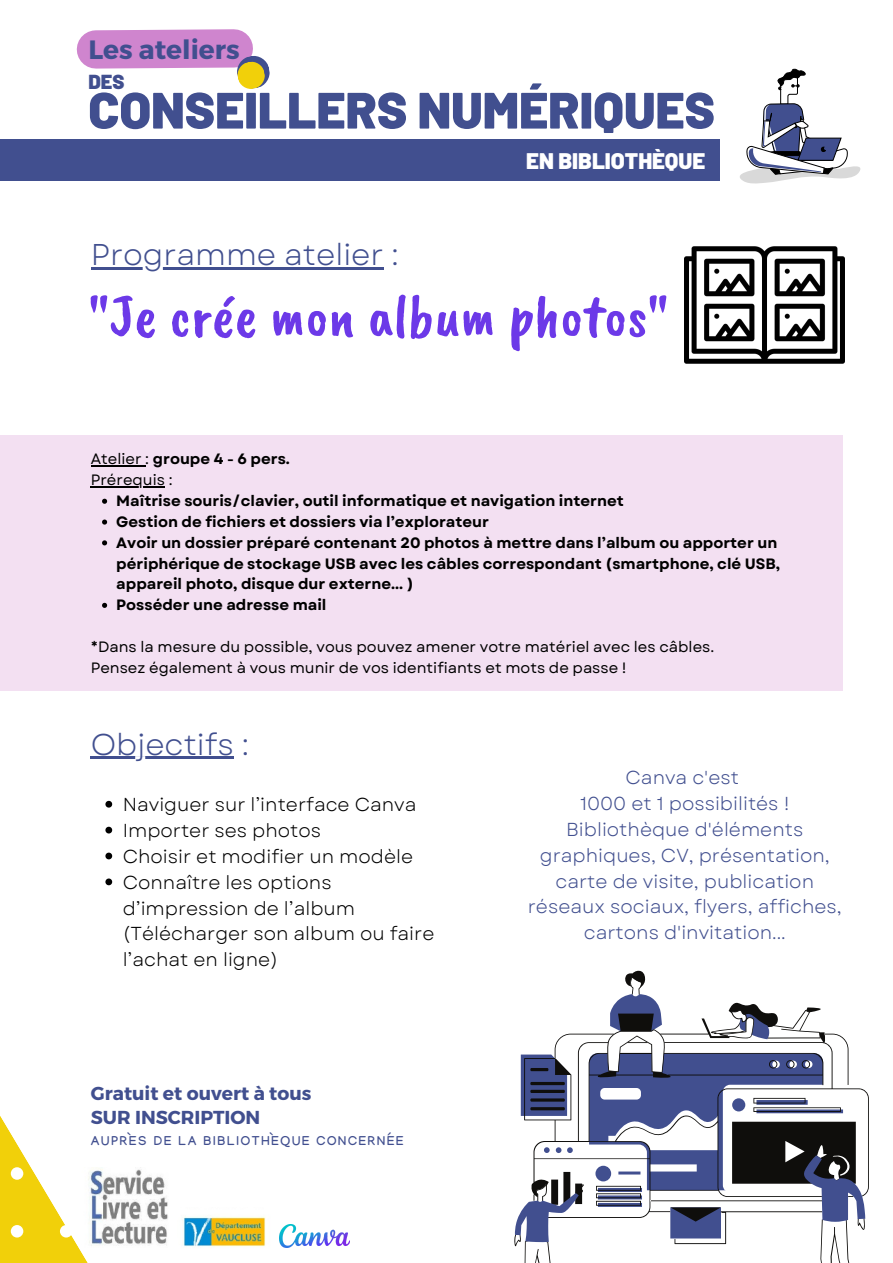
<style>
.page{position:relative;width:893px;height:1263px;background:#fff}
.page>*{position:absolute;margin:0;border:0;box-sizing:border-box;transform-origin:0 0}
.t1{font:60px "Caveat Brush";color:#6c39e8}
.t2{font:900 51px "Barlow";color:#414f8f}
.t3{font:30px "Garet";color:#414f8f}
.t4{font:700 26.47px "Montserrat";color:#414f8f}
.t5{font:900 22.5px "Barlow";color:#fff}
.t6{font:900 20.25px "Barlow";color:#414f8f}
.t7{font:18.75px/25.9px "Garet";color:#414f8f;text-align:center}
.t8{font:18.75px/25.9px "Garet";color:#000}
.t9{font:700 18.75px/24.2px "Montserrat";color:#414f8f}
.t10{font:700 15px/20.9px "Garet";color:#000}
.t11{font:15px/20.9px "Garet";color:#000}
.t12{font:700 12.75px "Manjari";letter-spacing:.14em;color:#414f8f}
.s1{font-weight:700}
</style>
<div class="page">
<svg style="left:0;top:1116px;width:88px;height:147px"></svg>
<img style="left:82px;top:1167px;width:86px;height:80px">
<img style="left:182px;top:1217px;width:84px;height:30px">
<img style="left:279px;top:1224px;width:70px;height:23px">
<div style="left:0;top:139px;width:720px;height:42px;background:#414f8f"></div>
<svg style="left:76px;top:29px;width:194px;height:60px"></svg>
<svg style="left:740px;top:69px;width:121px;height:115px"></svg>
<svg style="left:514px;top:976px;width:336px;height:287px"></svg>
<svg style="left:515px;top:1002px;width:350px;height:240px"></svg>
<div style="left:0;top:435px;width:842px;height:256px;background:#f3e0f2"></div>
<hr style="left:91px;top:267px;width:292px;height:3px;background:#414f8f">
<svg style="left:105px;top:801px;width:7px;height:6px"></svg>
<svg style="left:105px;top:827px;width:7px;height:6px"></svg>
<svg style="left:105px;top:853px;width:7px;height:6px"></svg>
<svg style="left:105px;top:878px;width:7px;height:7px"></svg>
<hr style="left:91px;top:756px;width:143px;height:3px;background:#414f8f">
<svg style="left:102px;top:499px;width:5px;height:5px"></svg>
<svg style="left:102px;top:519px;width:5px;height:6px"></svg>
<svg style="left:102px;top:540px;width:5px;height:5px"></svg>
<svg style="left:102px;top:603px;width:5px;height:5px"></svg>
<hr style="left:91px;top:465px;width:54px;height:2px;background:#000">
<hr style="left:91px;top:486px;width:74px;height:1px;background:#000">
<img style="left:685px;top:246px;width:159px;height:118px">
<h3 class="t4" style="left:88px;top:32px;width:153px">Les ateliers</h3>
<h2 class="t2" style="left:88px;top:78px;width:628px">CONSEILLERS NUMÉRIQUES</h2>
<h3 class="t6" style="left:88px;top:68px;width:38px">DES</h3>
<h3 class="t5" style="left:526px;top:146px;width:181px">EN BIBLIOTHÈQUE</h3>
<h3 class="t3" style="left:91px;top:233px;width:310px">Programme atelier :</h3>
<h1 class="t1" style="left:88px;top:278px;width:581px">"Je crée mon album photos"</h1>
<p class="t11" style="left:91px;top:449px;width:201px">Atelier : <span class="s1">groupe 4 - 6 pers.<br></span>Prérequis :</p>
<p class="t10" style="left:116px;top:490px;width:665px">Maîtrise souris/clavier, outil informatique et navigation internet<br>Gestion de fichiers et dossiers via l’explorateur<br>Avoir un dossier préparé contenant 20 photos à mettre dans l’album ou apporter un périphérique de stockage USB avec les câbles correspondant (smartphone, clé USB, appareil photo, disque dur externe... )<br>Posséder une adresse mail</p>
<p class="t11" style="left:91px;top:636px;width:625px">*Dans la mesure du possible, vous pouvez amener votre matériel avec les câbles.<br>Pensez également à vous munir de vos identifiants et mots de passe !</p>
<h3 class="t3" style="left:91px;top:722px;width:160px">Objectifs :</h3>
<p class="t8" style="left:123px;top:791px;width:313px">Naviguer sur l’interface Canva<br>Importer ses photos<br>Choisir et modifier un modèle<br>Connaître les options d’impression de l’album (Télécharger son album ou faire l’achat en ligne)</p>
<p class="t9" style="left:91px;top:1080px;width:222px">Gratuit et ouvert à tous<br>SUR INSCRIPTION</p>
<p class="t12" style="left:91px;top:1135px;width:314px">AUPRÈS DE LA BIBLIOTHÈQUE CONCERNÉE</p>
<p class="t7" style="left:528px;top:764px;width:315px">Canva c'est<br>1000 et 1 possibilités !<br>Bibliothèque d'éléments graphiques, CV, présentation, carte de visite, publication réseaux sociaux, flyers, affiches, cartons d'invitation...</p>
</div>
